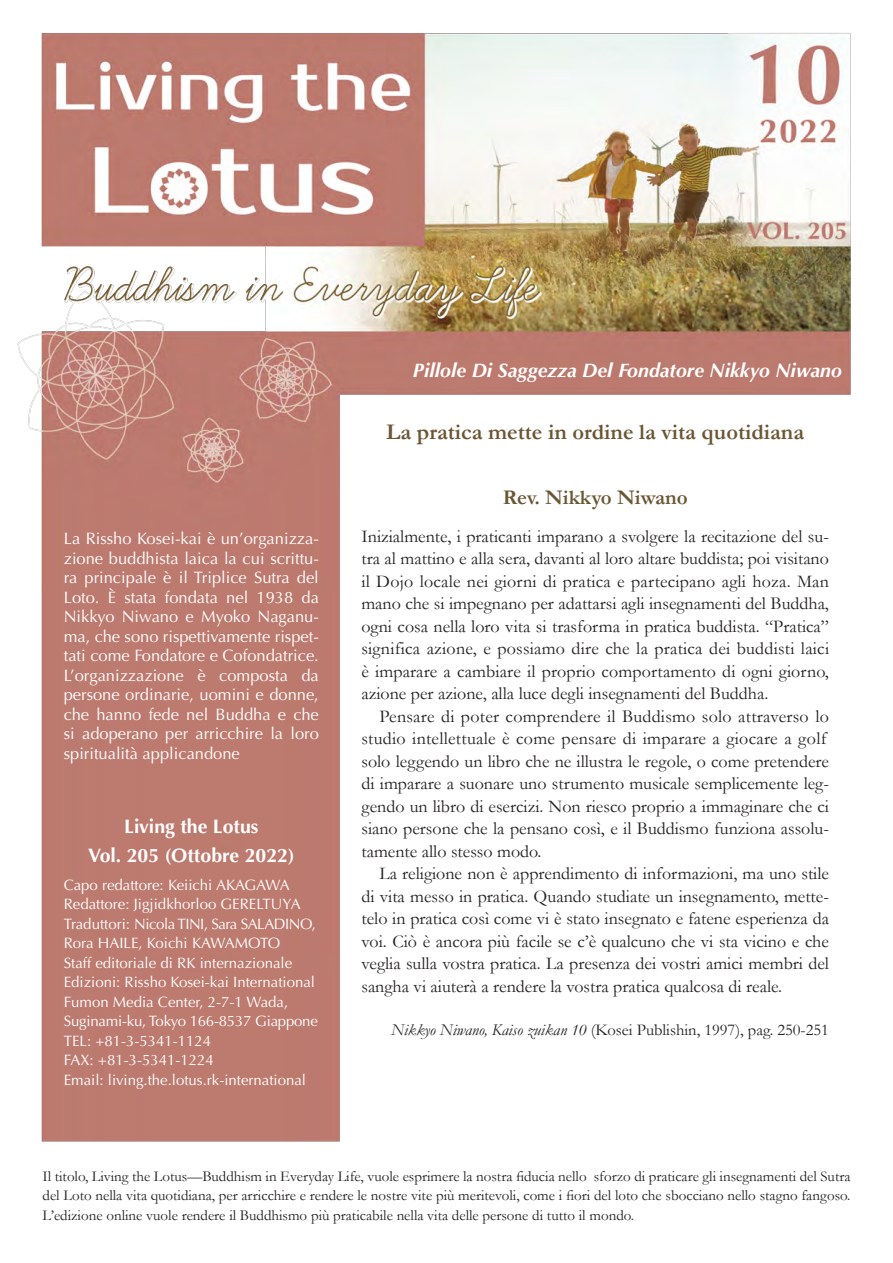
<style>
.page{position:relative;width:893px;height:1263px;background:#fff}
.page>*{position:absolute;margin:0;border:0;box-sizing:border-box;transform-origin:0 0}
.t1{font:700 22.5px "Garamond";color:#6b5633}
.t2{font:700 21px "Garamond";color:#6b5633}
.t3{font:italic 700 19.5px "Optima LT Std";color:#fff}
.t4{font:700 19.5px/28.5px "Optima LT Std";color:#fff;text-align:center}
.t5{font:18px/22.5px "Garamond";color:#231f20;text-align:justify}
.t6{font:16.5px/19.5px "Optima LT Std";color:#fff;text-align:justify}
.t7{font:16.5px "Garamond";color:#231f20}
.t8{font:15px/19.5px "Garamond";color:#231f20;text-align:justify}
.t9{font:15px/19.5px "Optima LT Std";color:#fff}
.s1{font-style:italic}
</style>
<div class="page">
<img style="left:17px;top:33px;width:834px;height:1108px">
<p class="t3" style="left:413px;top:359px;width:431px">Pillole Di Saggezza Del Fondatore Nikkyo Niwano</p>
<p class="t1" style="left:386px;top:417px;width:419px">La pratica mette in ordine la vita quotidiana</p>
<p class="t6" style="left:64px;top:529px;width:257px">La Rissho Kosei-kai è un’organizza&shy;zione buddhista laica la cui scrittu&shy;ra principale è il Triplice Sutra del Loto. È stata fondata nel 1938 da Nikkyo Niwano e Myoko Naganu&shy;ma, che sono rispettivamente rispet&shy;tati come Fondatore e Cofondatrice.<br>L’organizzazione è composta da persone ordinarie, uomini e donne, che hanno fede nel Buddha e che si adoperano per arricchire la loro spiritualità applicandone</p>
<p class="t4" style="left:88px;top:812px;width:208px">Living the Lotus<br>Vol. 205 (Ottobre 2022)</p>
<p class="t9" style="left:64px;top:875px;width:256px">Capo redattore: Keiichi AKAGAWA Redattore: Jigjidkhorloo GERELTUYA Traduttori: Nicola TINI, Sara SALADINO, Rora HAILE, Koichi KAWAMOTO<br>Staff editoriale di RK internazionale Edizioni: Rissho Kosei-kai International Fumon Media Center, 2-7-1 Wada, Suginami-ku, Tokyo 166-8537 Giappone TEL: +81-3-5341-1124<br>FAX: +81-3-5341-1224<br>Email: living.the.lotus.rk-international</p>
<p class="t2" style="left:503px;top:483px;width:186px">Rev. Nikkyo Niwano</p>
<p class="t5" style="left:361px;top:524px;width:469px">Inizialmente, i praticanti imparano a svolgere la recitazione del su&shy;tra al mattino e alla sera, davanti al loro altare buddista; poi visitano il Dojo locale nei giorni di pratica e partecipano agli hoza. Man mano che si impegnano per adattarsi agli insegnamenti del Buddha, ogni cosa nella loro vita si trasforma in pratica buddista. “Pratica” significa azione, e possiamo dire che la pratica dei buddisti laici è imparare a cambiare il proprio comportamento di ogni giorno, azione per azione, alla luce degli insegnamenti del Buddha.</p>
<p class="t5" style="left:361px;top:704px;width:469px;text-align:left;text-indent:18px">Pensare di poter comprendere il Buddismo solo attraverso lo studio intellettuale è come pensare di imparare a giocare a golf solo leggendo un libro che ne illustra le regole, o come pretendere di imparare a suonare uno strumento musicale semplicemente leg&shy;gendo un libro di esercizi. Non riesco proprio a immaginare che ci siano persone che la pensano così, e il Buddismo funziona assolu&shy;tamente allo stesso modo.</p>
<p class="t5" style="left:361px;top:862px;width:469px;text-indent:18px">La religione non è apprendimento di informazioni, ma uno stile di vita messo in pratica. Quando studiate un insegnamento, mette&shy;telo in pratica così come vi è stato insegnato e fatene esperienza da voi. Ciò è ancora più facile se c’è qualcuno che vi sta vicino e che veglia sulla vostra pratica. La presenza dei vostri amici membri del sangha vi aiuterà a rendere la vostra pratica qualcosa di reale.</p>
<p class="t7" style="left:391px;top:1019px;width:439px"><span class="s1">Nikkyo Niwano, Kaiso zuikan 10</span> (Kosei Publishin, 1997), pag. 250-251</p>
<p class="t8" style="left:43px;top:1166px;width:809px">Il titolo, Living the Lotus—Buddhism in Everyday Life, vuole esprimere la nostra fiducia nello sforzo di praticare gli insegnamenti del Sutra del Loto nella vita quotidiana, per arricchire e rendere le nostre vite più meritevoli, come i fiori del loto che sbocciano nello stagno fangoso.<br>L’edizione online vuole rendere il Buddhismo più praticabile nella vita delle persone di tutto il mondo.</p>
</div>
